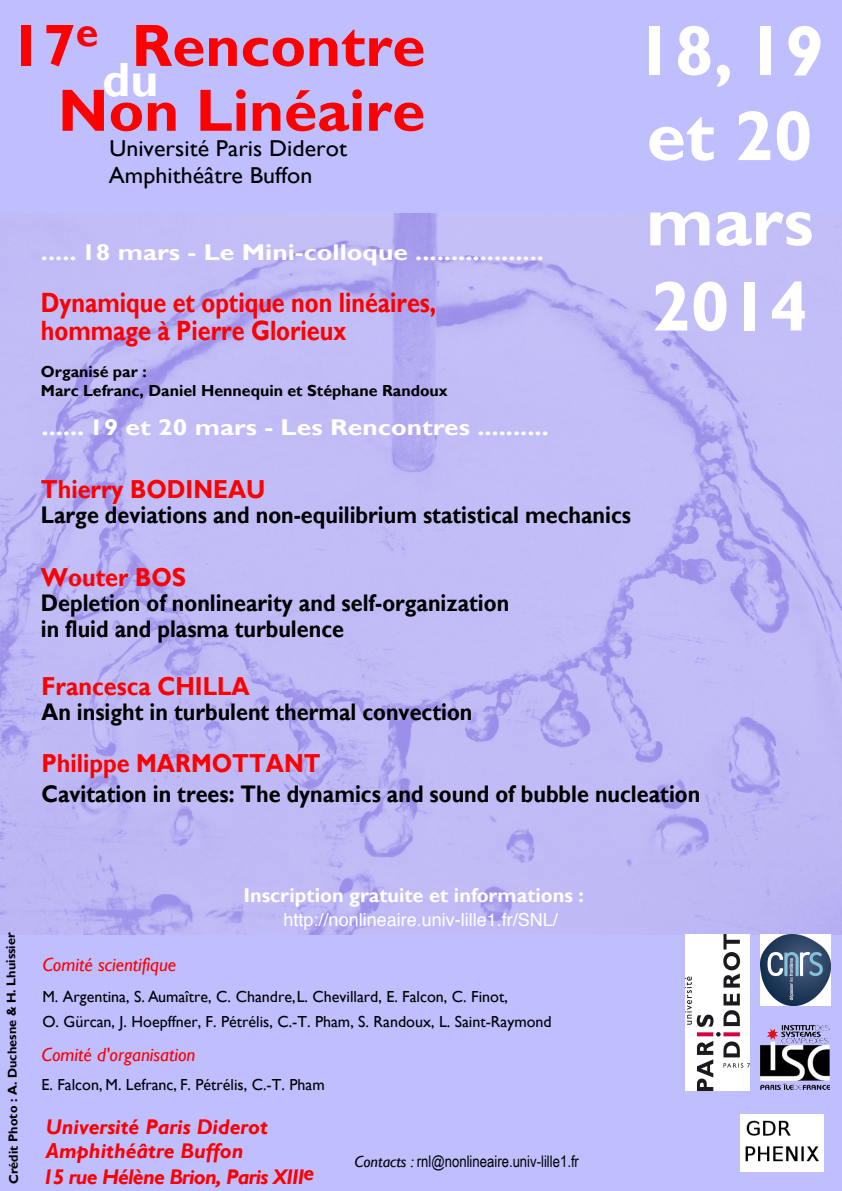
<style>
.page{position:relative;width:842px;height:1191px;background:#bfbeff}
.page>*{position:absolute;margin:0;border:0;box-sizing:border-box;transform-origin:0 0}
.t1{font:700 71px/85.2px "Gill Sans";color:#fff}
.t2{font:700 60px "Gill Sans";color:#f00}
.t3{font:700 48px "Gill Sans";color:#fff}
.t4{font:700 27.9px/28.1px "Gill Sans";color:#fd0000;scale:.84 1}
.t5{font:700 26px "Gill Sans";color:#fd0000;scale:.9 1}
.t6{font:700 24px/25.9px "Gill Sans";color:#000;scale:.9 1}
.t7{font:23px/27.6px "Gill Sans";color:#000;scale:1.04 1}
.t8{font:700 22.8px "Gill Sans";color:#fff;scale:1.16 1}
.t9{font:italic 700 21.3px/24px "Gill Sans";color:#fc0000}
.t10{font:italic 700 21.3px "Gill Sans";letter-spacing:-.035em;color:#fc0000}
.t11{font:700 20px "Gill Sans";color:#fff}
.t12{font:italic 19px "Gill Sans";color:#fc0000}
.t13{font:18px "Helvetica";color:#fff}
.t14{font:16px/25.2px "Gill Sans";color:#000}
.t15{font:700 16px/19.2px "Gill Sans";color:#000}
.t16{font:16px "Arial Narrow";color:#000}
.t17{font:700 12.8px "Gill Sans";color:#000}
.s1{font-family:"Gill Sans";font-style:italic}
</style>
<div class="page">
<img style="left:0;top:214px;width:842px;height:720px">
<img style="left:760px;top:934px;width:71px;height:71px">
<img style="left:686px;top:934px;width:63px;height:156px">
<img style="left:761px;top:1026px;width:69px;height:64px">
<img style="left:741px;top:1115px;width:83px;height:56px">
<h2 class="t2" style="left:9px;top:10px;width:417px">17<sup>e</sup> Rencontre</h2>
<h3 class="t3" style="left:103px;top:51px;width:57px">du</h3>
<h2 class="t2" style="left:58px;top:74px;width:369px">Non Linéaire</h2>
<p class="t7" style="left:109px;top:135px;width:230px">Université Paris Diderot<br>Amphithéâtre Buffon</p>
<p class="t8" style="left:41px;top:238px;width:435px">..... 18 mars - Le Mini-colloque ..................</p>
<p class="t4" style="left:41px;top:289px;width:472px">Dynamique et optique non linéaires, hommage à Pierre Glorieux</p>
<p class="t15" style="left:41px;top:362px;width:408px">Organisé par :<br>Marc Lefranc, Daniel Hennequin et Stéphane Randoux</p>
<p class="t8" style="left:42px;top:413px;width:439px">...... 19 et 20 mars - Les Rencontres ..........</p>
<p class="t5" style="left:41px;top:473px;width:251px">Thierry BODINEAU</p>
<p class="t6" style="left:41px;top:502px;width:657px">Large deviations and non-equilibrium statistical mechanics</p>
<h1 class="t1" style="left:635px;top:10px;width:190px">18, 19 et 20 mars<br>2014</h1>
<p class="t5" style="left:41px;top:562px;width:163px">Wouter BOS</p>
<p class="t6" style="left:41px;top:591px;width:522px">Depletion of nonlinearity and self-organization in fluid and plasma turbulence</p>
<p class="t5" style="left:42px;top:671px;width:233px">Francesca CHILLA</p>
<p class="t6" style="left:42px;top:700px;width:480px">An insight in turbulent thermal convection</p>
<p class="t5" style="left:42px;top:747px;width:312px">Philippe MARMOTTANT</p>
<p class="t6" style="left:42px;top:781px;width:733px">Cavitation in trees: The dynamics and sound of bubble nucleation</p>
<p class="t17" style="left:7px;top:1184px;width:253px;rotate:-91deg">Crédit Photo : A. Duchesne &amp; H. Lhuissier</p>
<p class="t11" style="left:243px;top:883px;width:342px">Inscription gratuite et informations :</p>
<p class="t13" style="left:284px;top:906px;width:276px">http://nonlineaire.univ-lille1.fr/SNL/</p>
<p class="t12" style="left:42px;top:953px;width:135px">Comité scientifique</p>
<p class="t14" style="left:42px;top:984px;width:511px">M. Argentina, S. Aumaître, C. Chandre, L. Chevillard, E. Falcon, C. Finot,<br>O. Gürcan, J. Hoepffner, F. Pétrélis, C.-T. Pham, S. Randoux, L. Saint-Raymond</p>
<p class="t12" style="left:42px;top:1044px;width:156px">Comité d'organisation</p>
<p class="t14" style="left:42px;top:1072px;width:285px">E. Falcon, M. Lefranc, F. Pétrélis, C.-T. Pham</p>
<p class="t9" style="left:46px;top:1115px;width:224px">Université Paris Diderot<br>Amphithéâtre Buffon</p>
<p class="t10" style="left:42px;top:1165px;width:273px">15 rue Hélène Brion, Paris XIIIe</p>
<p class="t16" style="left:355px;top:1149px;width:226px"><span class="s1">Contacts :</span> rnl@nonlineaire.univ-lille1.fr</p>
</div>
